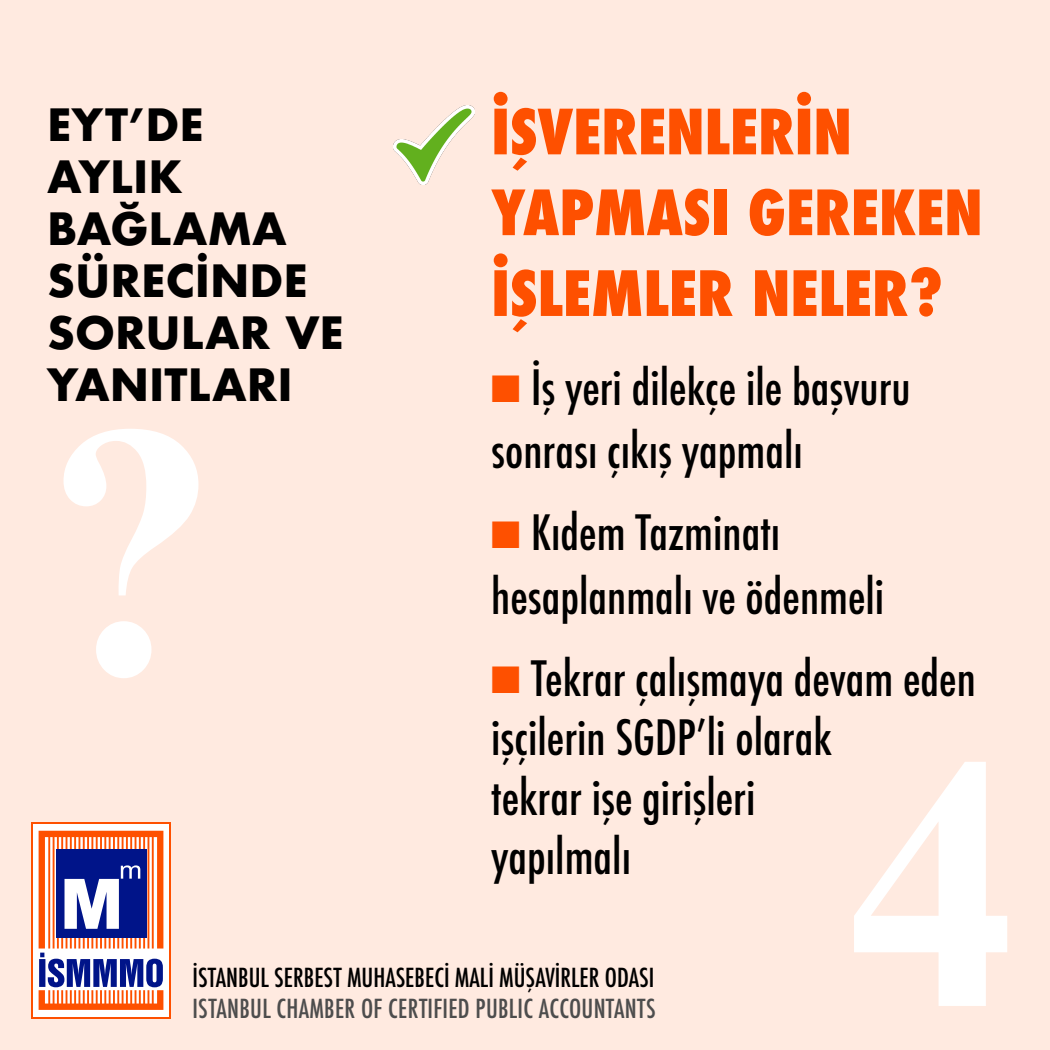
<style>
.page{position:relative;width:1050px;height:1050px;background:#ffeae0}
.page>*{position:absolute;margin:0;border:0;box-sizing:border-box;transform-origin:0 0}
.t1{font:700 361.29px "Times New Roman";color:#fff}
.t2{font:800 condensed 60.64px/80.8px "Futura";color:#fe5000}
.t3{font:500 condensed 47.34px/63.1px "Futura";color:#000}
.t4{font:700 43.31px/51.9px "Futura";color:#000}
.t5{font:500 condensed 25.55px "Futura";color:#000}
.t6{font:500 condensed 25.55px "Futura";letter-spacing:.01em;color:#4d4d4d}
.s1{color:#fe5000}
</style>
<div class="page">
<div style="left:32px;top:822px;width:139px;height:196px;background:#fe5000"></div>
<div style="left:33px;top:824px;width:136px;height:193px;background:#fff"></div>
<svg style="left:39px;top:831px;width:124px;height:179px"></svg>
<img style="left:394px;top:105px;width:81px;height:80px">
<p class="t2" style="left:491px;top:92px;width:493px">İŞVERENLERİN<br>YAPMASI GEREKEN<br>İŞLEMLER NELER?</p>
<p class="t3" style="left:491px;top:356px;width:421px"><span class="s1">■</span> İş yeri dilekçe ile başvuru sonrası çıkış yapmalı</p>
<p class="t3" style="left:491px;top:502px;width:395px"><span class="s1">■</span> Kıdem Tazminatı hesaplanmalı ve ödenmeli</p>
<p class="t3" style="left:491px;top:649px;width:486px;line-height:59.5px"><span class="s1">■</span> Tekrar çalışmaya devam eden işçilerin SGDP’li olarak<br>tekrar işe girişleri</p>
<p class="t3" style="left:491px;top:826px;width:141px">yapılmalı</p>
<p class="t4" style="left:47px;top:99px;width:158px">EYT’DE<br>AYLIK</p>
<p class="t4" style="left:47px;top:202px;width:262px">BAĞLAMA<br>SÜRECİNDE</p>
<p class="t4" style="left:47px;top:306px;width:298px">SORULAR VE<br>YANITLARI</p>
<p class="t1" style="left:42px;top:303px;width:178px">?</p>
<p class="t1" style="left:845px;top:635px;width:178px">4</p>
<p class="t5" style="left:192px;top:961px;width:463px">İSTANBUL SERBEST MUHASEBECİ MALİ MÜŞAVİRLER ODASI</p>
<p class="t6" style="left:192px;top:992px;width:465px">ISTANBUL CHAMBER OF CERTIFIED PUBLIC ACCOUNTANTS</p>
</div>
